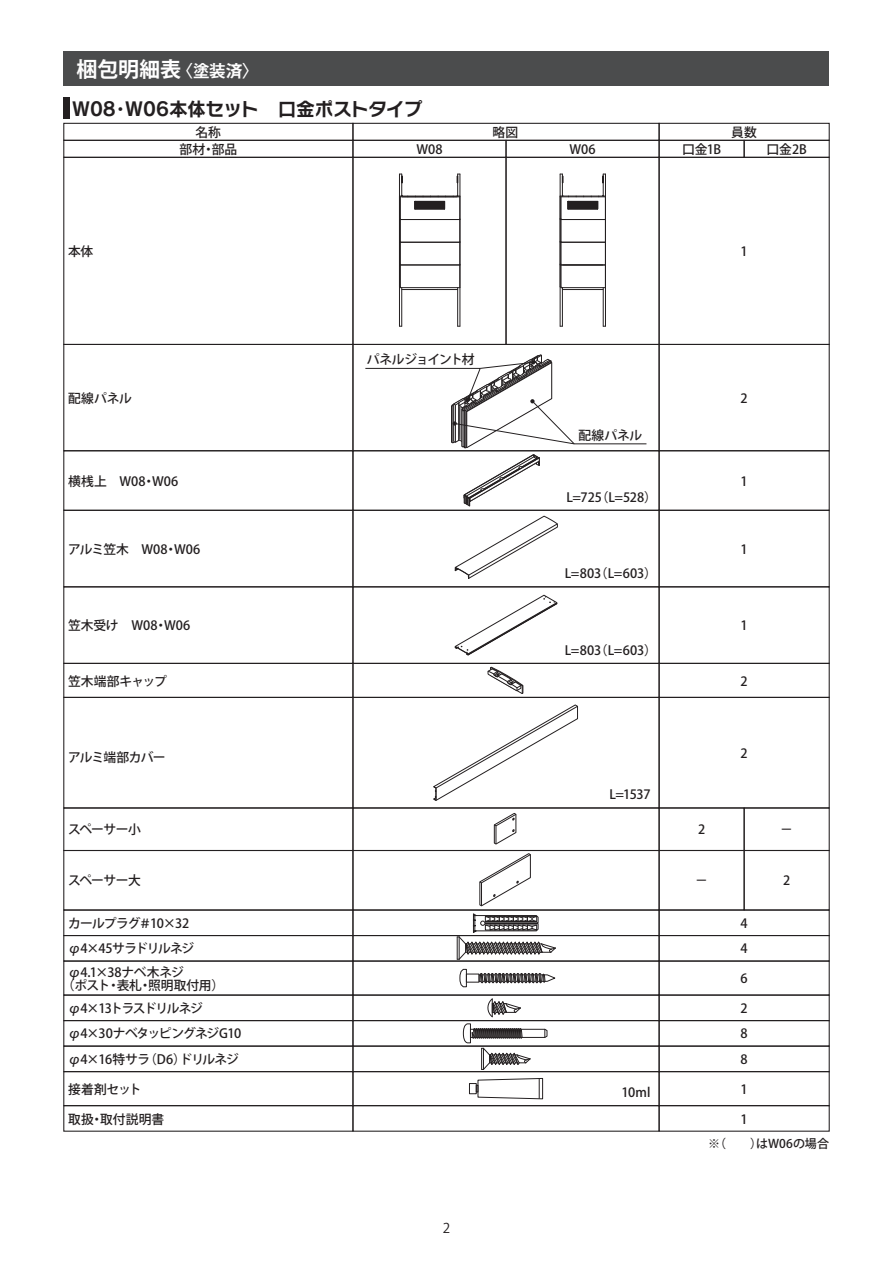
<style>
.page{position:relative;width:893px;height:1263px;background:#fff}
.page>*{position:absolute;margin:0;border:0;box-sizing:border-box;transform-origin:0 0}
.t1{font:700 21px "Koz Go Pro";letter-spacing:-.005em;color:#fff}
.t2{font:18.75px "Rodin NTLG Pro B";letter-spacing:-.025em;color:#231f20}
.t3{font:13.5px "Koz Go Pro";color:#231f20}
.t4{font:500 12.75px/13.5px "Koz Go Pro";letter-spacing:-.025em;color:#231f20}
.t5{font:500 12.75px "Koz Go Pro";letter-spacing:-.005em;color:#231f20}
.t6{font:500 12.75px "Koz Go Pro";letter-spacing:-.045em;color:#231f20}
.t7{font:500 12.75px "Koz Go Pro";letter-spacing:-.06em;color:#231f20}
.t8{font:500 12.75px "Koz Go Pro";letter-spacing:-.095em;color:#231f20}
.t9{font:500 12.75px "Koz Go Pro";letter-spacing:.015em;color:#231f20}
.t10{font:500 12.75px "Koz Go Pro";letter-spacing:-.075em;color:#231f20}
.t11{font:500 12px "Koz Go Pro";letter-spacing:.005em;color:#231f20}
.s1{font-size:16.5px}
</style>
<div class="page">
<div style="left:64px;top:51px;width:765px;height:34px;background:#4b4c4d"></div>
<hr style="left:401px;top:288px;width:1px;height:38px;background:#231f20">
<hr style="left:399px;top:174px;width:1px;height:152px;background:#231f20">
<hr style="left:457px;top:288px;width:1px;height:38px;background:#231f20">
<hr style="left:460px;top:174px;width:1px;height:152px;background:#231f20">
<hr style="left:402px;top:289px;width:56px;height:1px;background:#231f20">
<hr style="left:400px;top:287px;width:60px;height:1px;background:#231f20">
<hr style="left:400px;top:265px;width:60px;height:1px;background:#231f20">
<hr style="left:400px;top:242px;width:60px;height:1px;background:#231f20">
<hr style="left:399px;top:196px;width:61px;height:1px;background:#231f20">
<hr style="left:400px;top:219px;width:60px;height:1px;background:#231f20">
<svg style="left:400px;top:174px;width:8px;height:114px"></svg>
<svg style="left:453px;top:174px;width:7px;height:114px"></svg>
<svg style="left:414px;top:197px;width:32px;height:13px"></svg>
<hr style="left:562px;top:288px;width:1px;height:38px;background:#231f20">
<hr style="left:560px;top:174px;width:1px;height:152px;background:#231f20">
<hr style="left:603px;top:288px;width:1px;height:38px;background:#231f20">
<hr style="left:605px;top:174px;width:1px;height:152px;background:#231f20">
<hr style="left:562px;top:289px;width:41px;height:1px;background:#231f20">
<svg style="left:560px;top:174px;width:45px;height:115px"></svg>
<svg style="left:478px;top:973px;width:78px;height:11px"></svg>
<svg style="left:459px;top:968px;width:8px;height:19px"></svg>
<div style="left:469px;top:1083px;width:8px;height:11px;border:1px solid #231f20"></div>
<svg style="left:476px;top:1078px;width:67px;height:21px"></svg>
<svg style="left:463px;top:998px;width:85px;height:72px"></svg>
<svg style="left:454px;top:516px;width:104px;height:63px"></svg>
<svg style="left:433px;top:704px;width:145px;height:97px"></svg>
<svg style="left:454px;top:594px;width:104px;height:62px"></svg>
<svg style="left:487px;top:667px;width:37px;height:27px"></svg>
<svg style="left:493px;top:813px;width:24px;height:32px"></svg>
<svg style="left:457px;top:853px;width:99px;height:106px"></svg>
<div style="left:659px;top:960px;width:171px;height:35px;border:1px solid #231f20"></div>
<div style="left:659px;top:994px;width:171px;height:27px;border:1px solid #231f20"></div>
<div style="left:63px;top:960px;width:290px;height:35px;border:1px solid #231f20"></div>
<div style="left:352px;top:960px;width:308px;height:35px;border:1px solid #231f20"></div>
<div style="left:659px;top:1105px;width:171px;height:27px;border:1px solid #231f20"></div>
<div style="left:659px;top:344px;width:171px;height:107px;border:1px solid #231f20"></div>
<div style="left:659px;top:157px;width:171px;height:188px;border:1px solid #231f20"></div>
<div style="left:63px;top:344px;width:290px;height:107px;border:1px solid #231f20"></div>
<div style="left:63px;top:157px;width:290px;height:188px;border:1px solid #231f20"></div>
<div style="left:352px;top:157px;width:155px;height:188px;border:1px solid #231f20"></div>
<div style="left:505px;top:157px;width:155px;height:188px;border:1px solid #231f20"></div>
<div style="left:352px;top:140px;width:155px;height:18px;border:1px solid #231f20"></div>
<div style="left:505px;top:140px;width:155px;height:18px;border:1px solid #231f20"></div>
<div style="left:63px;top:994px;width:290px;height:27px;border:1px solid #231f20"></div>
<div style="left:352px;top:994px;width:308px;height:27px;border:1px solid #231f20"></div>
<div style="left:63px;top:1071px;width:290px;height:35px;border:1px solid #231f20"></div>
<div style="left:352px;top:1071px;width:308px;height:35px;border:1px solid #231f20"></div>
<div style="left:352px;top:510px;width:308px;height:77px;border:1px solid #231f20"></div>
<div style="left:659px;top:510px;width:171px;height:77px;border:1px solid #231f20"></div>
<div style="left:63px;top:586px;width:290px;height:78px;border:1px solid #231f20"></div>
<div style="left:352px;top:586px;width:308px;height:78px;border:1px solid #231f20"></div>
<div style="left:659px;top:586px;width:171px;height:78px;border:1px solid #231f20"></div>
<div style="left:63px;top:450px;width:290px;height:61px;border:1px solid #231f20"></div>
<div style="left:352px;top:450px;width:308px;height:61px;border:1px solid #231f20"></div>
<div style="left:659px;top:450px;width:171px;height:61px;border:1px solid #231f20"></div>
<div style="left:659px;top:909px;width:171px;height:27px;border:1px solid #231f20"></div>
<div style="left:659px;top:935px;width:171px;height:26px;border:1px solid #231f20"></div>
<div style="left:63px;top:807px;width:290px;height:44px;border:1px solid #231f20"></div>
<div style="left:352px;top:807px;width:308px;height:44px;border:1px solid #231f20"></div>
<div style="left:63px;top:909px;width:290px;height:27px;border:1px solid #231f20"></div>
<div style="left:352px;top:909px;width:308px;height:27px;border:1px solid #231f20"></div>
<div style="left:659px;top:850px;width:86px;height:60px;border:1px solid #231f20"></div>
<div style="left:744px;top:850px;width:86px;height:60px;border:1px solid #231f20"></div>
<div style="left:63px;top:850px;width:290px;height:60px;border:1px solid #231f20"></div>
<div style="left:352px;top:850px;width:308px;height:60px;border:1px solid #231f20"></div>
<div style="left:63px;top:697px;width:290px;height:111px;border:1px solid #231f20"></div>
<div style="left:352px;top:697px;width:308px;height:111px;border:1px solid #231f20"></div>
<div style="left:659px;top:697px;width:171px;height:111px;border:1px solid #231f20"></div>
<div style="left:63px;top:1045px;width:290px;height:27px;border:1px solid #231f20"></div>
<div style="left:352px;top:1045px;width:308px;height:27px;border:1px solid #231f20"></div>
<div style="left:659px;top:1045px;width:171px;height:27px;border:1px solid #231f20"></div>
<div style="left:63px;top:1020px;width:290px;height:27px;border:1px solid #231f20"></div>
<div style="left:352px;top:1020px;width:308px;height:27px;border:1px solid #231f20"></div>
<div style="left:659px;top:1020px;width:171px;height:27px;border:1px solid #231f20"></div>
<div style="left:744px;top:807px;width:86px;height:44px;border:1px solid #231f20"></div>
<div style="left:659px;top:807px;width:86px;height:44px;border:1px solid #231f20"></div>
<div style="left:659px;top:140px;width:86px;height:18px;border:1px solid #231f20"></div>
<div style="left:744px;top:140px;width:86px;height:18px;border:1px solid #231f20"></div>
<div style="left:63px;top:140px;width:290px;height:18px;border:1px solid #231f20"></div>
<div style="left:659px;top:123px;width:171px;height:18px;border:1px solid #231f20"></div>
<div style="left:352px;top:123px;width:308px;height:18px;border:1px solid #231f20"></div>
<div style="left:63px;top:123px;width:290px;height:18px;border:1px solid #231f20"></div>
<svg style="left:365px;top:354px;width:282px;height:153px"></svg>
<div style="left:64px;top:98px;width:6px;height:21px;background:#231f20"></div>
<h1 class="t1" style="left:77px;top:55px;width:184px">梱包明細表<span class="s1">〈塗装済〉</span></h1>
<h2 class="t2" style="left:72px;top:96px;width:352px">W08・W06本体セット　口金ポストタイプ</h2>
<p class="t4" style="left:68px;top:245px;width:27px">本体</p>
<p class="t4" style="left:68px;top:392px;width:65px">配線パネル</p>
<p class="t4" style="left:196px;top:126px;width:27px">名称</p>
<p class="t4" style="left:493px;top:126px;width:27px">略図</p>
<p class="t4" style="left:731px;top:126px;width:27px">員数</p>
<p class="t4" style="left:179px;top:143px;width:59px">部材・部品</p>
<p class="t4" style="left:682px;top:143px;width:41px">口金1B</p>
<p class="t4" style="left:767px;top:143px;width:42px">口金2B</p>
<p class="t4" style="left:416px;top:143px;width:28px">W08</p>
<p class="t4" style="left:569px;top:143px;width:28px">W06</p>
<p class="t10" style="left:367px;top:351px;width:109px">パネルジョイント材</p>
<p class="t4" style="left:578px;top:429px;width:65px">配線パネル</p>
<p class="t4" style="left:741px;top:245px;width:9px">1</p>
<p class="t4" style="left:741px;top:392px;width:9px">2</p>
<p class="t9" style="left:68px;top:473px;width:112px">横桟上　W08・W06</p>
<p class="t4" style="left:741px;top:475px;width:9px">1</p>
<p class="t5" style="left:68px;top:541px;width:134px">アルミ笠木　W08・W06</p>
<p class="t5" style="left:68px;top:617px;width:124px">笠木受け　W08・W06</p>
<p class="t4" style="left:566px;top:491px;width:92px">L=725（L=528）</p>
<p class="t4" style="left:565px;top:567px;width:94px">L=803（L=603）</p>
<p class="t4" style="left:565px;top:644px;width:94px">L=803（L=603）</p>
<p class="t4" style="left:741px;top:543px;width:9px">1</p>
<p class="t4" style="left:741px;top:619px;width:9px">1</p>
<p class="t5" style="left:68px;top:673px;width:100px">笠木端部キャップ</p>
<p class="t4" style="left:741px;top:675px;width:9px">2</p>
<p class="t7" style="left:68px;top:749px;width:99px">アルミ端部カバー</p>
<p class="t4" style="left:741px;top:747px;width:9px">2</p>
<p class="t4" style="left:609px;top:789px;width:43px">L=1537</p>
<p class="t4" style="left:68px;top:823px;width:74px">スペーサー小</p>
<p class="t4" style="left:698px;top:823px;width:9px">2</p>
<p class="t4" style="left:780px;top:823px;width:14px">－</p>
<p class="t4" style="left:68px;top:874px;width:74px">スペーサー大</p>
<p class="t4" style="left:695px;top:874px;width:14px">－</p>
<p class="t4" style="left:783px;top:874px;width:9px">2</p>
<p class="t6" style="left:68px;top:915px;width:123px">カールプラグ＃10×32</p>
<p class="t7" style="left:68px;top:940px;width:128px">φ4×45サラドリルネジ</p>
<p class="t4" style="left:741px;top:911px;width:9px;line-height:25.5px">4<br>4</p>
<p class="t4" style="left:62px;top:966px;width:164px;text-indent:6px">φ4.1×38ナベ木ネジ<br>（ポスト・表札・照明取付用）</p>
<p class="t4" style="left:741px;top:972px;width:9px">6</p>
<p class="t4" style="left:741px;top:1002px;width:9px">2</p>
<p class="t8" style="left:68px;top:1000px;width:136px">φ4×13トラスドリルネジ</p>
<p class="t6" style="left:68px;top:1025px;width:175px">φ4×30ナベタッピングネジG10</p>
<p class="t4" style="left:741px;top:1028px;width:9px">8</p>
<p class="t4" style="left:68px;top:1053px;width:172px">φ4×16特サラ（D6）ドリルネジ</p>
<p class="t4" style="left:741px;top:1053px;width:9px">8</p>
<p class="t4" style="left:68px;top:1083px;width:75px">接着剤セット</p>
<p class="t4" style="left:622px;top:1086px;width:31px">10ml</p>
<p class="t4" style="left:741px;top:1083px;width:9px">1</p>
<p class="t4" style="left:68px;top:1113px;width:98px">取扱・取付説明書</p>
<p class="t4" style="left:741px;top:1113px;width:9px">1</p>
<p class="t3" style="left:443px;top:1219px;width:9px">2</p>
<p class="t11" style="left:708px;top:1136px;width:122px">※（　　）はW06の場合</p>
</div>
